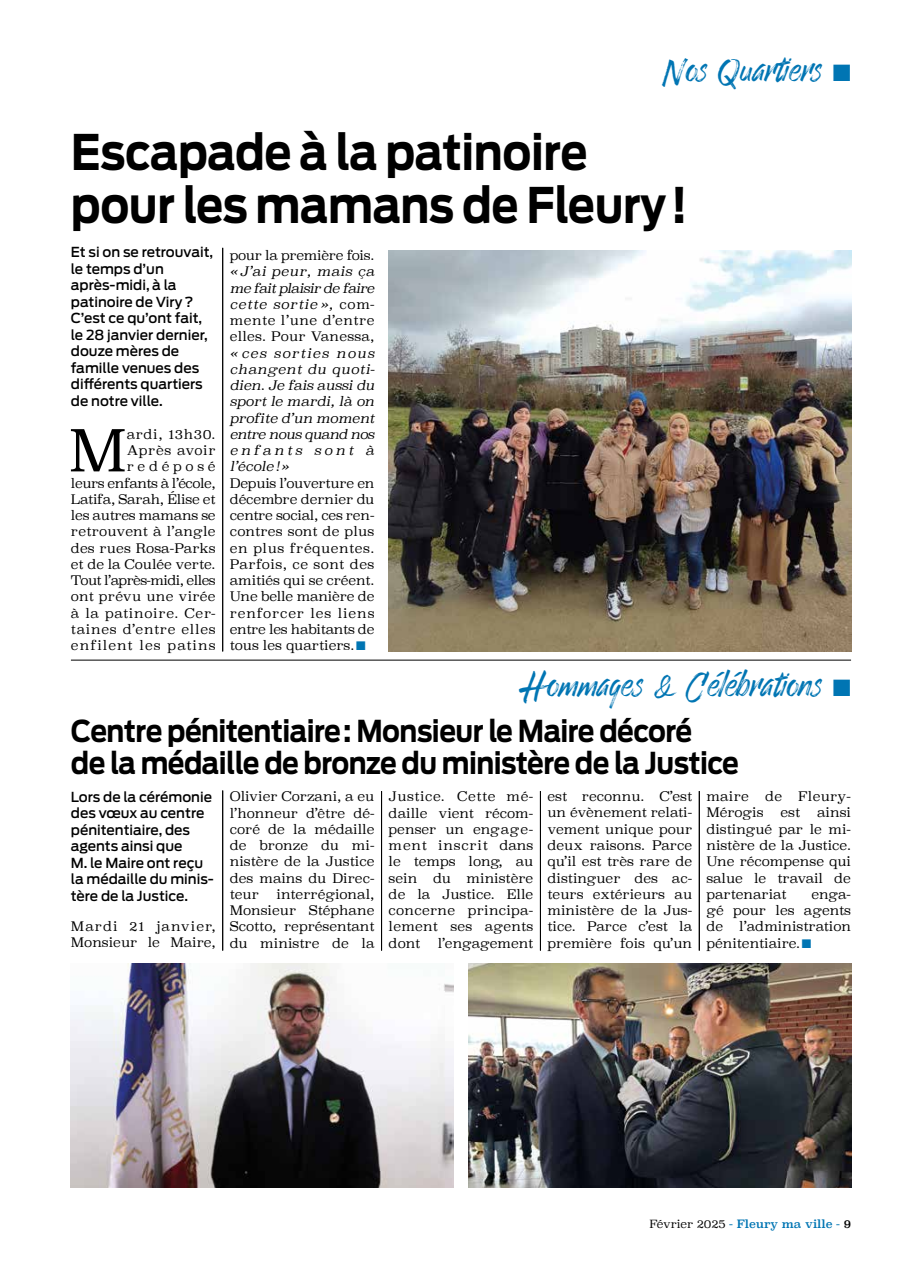
<style>
.page{position:relative;width:922px;height:1276px;background:#fff}
.page>*{position:absolute;margin:0;border:0;box-sizing:border-box;transform-origin:0 0}
.t1{font:300 56.88px "Superclarendon";color:#000}
.t2{font:700 48.75px/52.5px "Antenna";letter-spacing:-.01em;color:#000;scale:.9 1}
.t3{font:33.75px "Enjoythe Ride";color:#0075b3}
.t4{font:700 30px/32.5px "Antenna";letter-spacing:-.02em;color:#000;scale:.9 1}
.t5{font:500 13.75px/16.5px "Antenna";color:#000}
.t6{font:300 13.12px/16.2px "Superclarendon";color:#000;text-align:justify}
.t7{font:italic 300 13.12px/16.2px "Superclarendon";letter-spacing:-.005em;color:#000;text-align:justify}
.t8{font:300 13.12px/16.2px "Superclarendon";letter-spacing:.02em;color:#000}
.t9{font:300 13.12px "Superclarendon";letter-spacing:-.02em;color:#000}
.t10{font:11.25px "Superclarendon";letter-spacing:-.01em;color:#0075b3}
.s1{font-style:normal}
.s2{color:#0075b3}
.s3{font-weight:300;color:#000}
.s4{color:#000}
</style>
<div class="page">
<hr style="left:71px;top:660px;width:779px;height:1px;background:#000">
<img style="left:71px;top:963px;width:383px;height:224px">
<img style="left:468px;top:963px;width:382px;height:224px">
<hr style="left:222px;top:790px;width:1px;height:160px;background:#000">
<hr style="left:381px;top:791px;width:1px;height:159px;background:#000">
<hr style="left:540px;top:791px;width:1px;height:159px;background:#000">
<hr style="left:699px;top:791px;width:1px;height:159px;background:#000">
<img style="left:388px;top:250px;width:462px;height:401px">
<hr style="left:222px;top:248px;width:1px;height:403px;background:#000">
<h3 class="t3" style="left:665px;top:50px;width:187px">Nos Quartiers ■</h3>
<h2 class="t2" style="left:71px;top:126px;width:687px">Escapade à la patinoire pour les mamans de Fleury!</h2>
<p class="t5" style="left:71px;top:244px;width:144px">Et si on se retrouvait, le temps d’un après-midi, à la patinoire de Viry?<br>C’est ce qu’ont fait, le 28 janvier dernier, douze mères de famille venues des différents quartiers de notre ville.</p>
<h1 class="t1" style="left:69px;top:413px;width:59px">M</h1>
<p class="t6" style="left:71px;top:427px;width:146px;text-align:right">ardi, 13h30.<br>Après avoir redéposé<br>leurs enfants à l’école,<br>Latifa, Sarah, Élise et les autres mamans se retrouvent à l’angle des rues Rosa-Parks et de la Coulée verte.<br>Tout l’après-midi, elles ont prévu une virée à la patinoire. Cer&shy;taines d’entre elles enfilent les patins</p>
<p class="t9" style="left:230px;top:247px;width:146px">pour la première fois.</p>
<p class="t7" style="left:230px;top:263px;width:146px">« J’ai peur, mais ça me fait plaisir de faire cette sortie », <span class="s1">com&shy;mente l’une d’entre elles. Pour Vanessa,</span></p>
<p class="t7" style="left:230px;top:344px;width:146px">« ces sorties nous changent du quoti&shy;dien. Je fais aussi du sport le mardi, là on profite d’un moment entre nous quand nos enfants sont à l’école!»</p>
<p class="t6" style="left:230px;top:476px;width:146px">Depuis l’ouverture en décembre dernier du centre social, ces ren&shy;contres sont de plus en plus fréquentes.<br>Parfois, ce sont des amitiés qui se créent.<br>Une belle manière de renforcer les liens entre les habitants de tous les quartiers.<span class="s2">■</span></p>
<h3 class="t3" style="left:522px;top:664px;width:330px">Hommages &amp; Célébrations ■</h3>
<h3 class="t4" style="left:71px;top:715px;width:743px">Centre pénitentiaire: Monsieur le Maire décoré<br>de la médaille de bronze du ministère de la Justice</h3>
<p class="t5" style="left:71px;top:788px;width:144px">Lors de la cérémonie des vœux au centre pénitentiaire, des agents ainsi que<br>M. le Maire ont reçu la médaille du minis&shy;tère de la Justice.</p>
<p class="t6" style="left:71px;top:919px;width:146px">Mardi 21 janvier,<br>Monsieur le Maire,</p>
<p class="t6" style="left:547px;top:789px;width:146px">est reconnu. C’est un évènement relati&shy;vement unique pour deux raisons. Parce qu’il est très rare de distinguer des ac&shy;teurs extérieurs au ministère de la Jus&shy;tice. Parce c’est la première fois qu’un</p>
<p class="t8" style="left:706px;top:789px;width:146px">maire de Fleury-<br>Mérogis</p>
<p class="t6" style="left:230px;top:789px;width:146px">Olivier Corzani, a eu l’honneur d’être dé&shy;coré de la médaille de bronze du mi&shy;nistère de la Justice des mains du Direc&shy;teur</p>
<p class="t6" style="left:388px;top:789px;width:146px">Justice. Cette mé&shy;daille vient récom&shy;penser un engage&shy;ment inscrit dans le temps long, au sein du ministère de la Justice. Elle concerne principa&shy;lement ses agents dont</p>
<p class="t6" style="left:706px;top:805px;width:146px;text-indent:111px">ainsi distingué par le mi&shy;nistère de la Justice.<br>Une récompense qui salue le travail de partenariat</p>
<p class="t6" style="left:780px;top:805px;width:21px">est</p>
<p class="t6" style="left:230px;top:887px;width:146px;text-indent:47px">interrégional, Monsieur Stéphane Scotto, représentant du ministre de la</p>
<p class="t6" style="left:706px;top:887px;width:146px;text-indent:105px">enga&shy;gé pour les agents de l’administration pénitentiaire.<span class="s2">■</span></p>
<p class="t6" style="left:437px;top:935px;width:97px">l’engagement</p>
<p class="t10" style="left:649px;top:1216px;width:203px"><span class="s3">Février 2025</span> - Fleury ma ville - <span class="s4">9</span></p>
</div>
